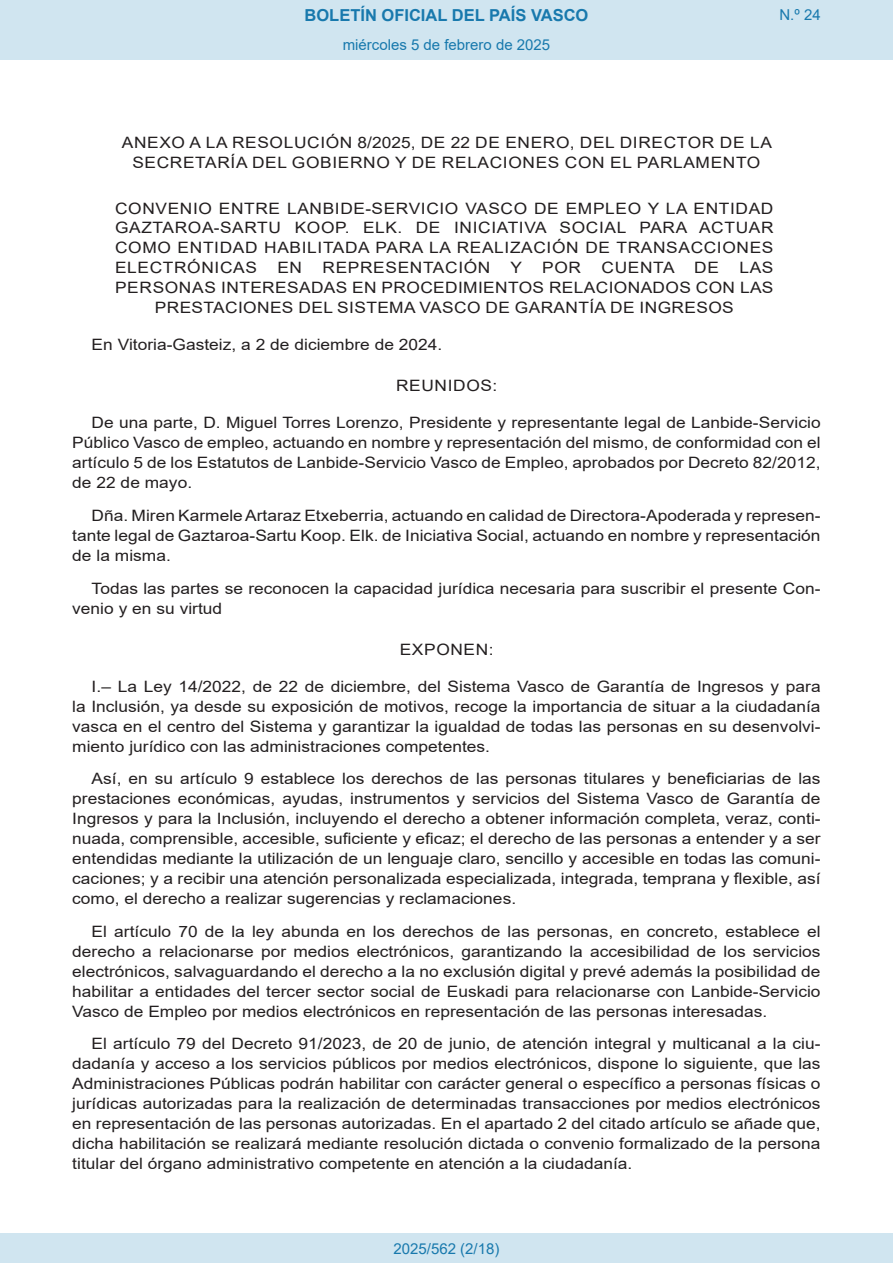
<style>
.page{position:relative;width:893px;height:1263px;background:#fff}
.page>*{position:absolute;margin:0;border:0;box-sizing:border-box;transform-origin:0 0}
.t1{font:700 16.5px "Arial";color:#1879ad}
.BOPVDetalle{font:15.6px/20px "Arial";color:#231f20;text-align:justify;scale:1.11 1}
.BOPVClave{font:15.6px/20px "Arial";letter-spacing:.035em;color:#231f20;text-align:center;scale:1.11 1}
.Paginacion_Centro{font:15px "Arial";color:#1879ad}
</style>
<div class="page">
<div style="left:0;top:0;width:893px;height:60px;background:#d0e5f0"></div>
<div style="left:0;top:1233px;width:893px;height:30px;background:#d0e5f0"></div>
<p class="t1" style="left:305px;top:3px;width:285px">BOLETÍN OFICIAL DEL PAÍS VASCO</p>
<p class="Paginacion_Centro" style="left:343px;top:35px;width:209px">miércoles 5 de febrero de 2025</p>
<p class="Paginacion_Centro" style="left:779px;top:5px;width:43px">N.º 24</p>
<p class="BOPVClave" style="left:122px;top:133px;width:587px">ANEXO A LA RESOLUCIÓN 8/2025, DE 22 DE ENERO, DEL DIRECTOR DE LA<br>SECRETARÍA DEL GOBIERNO Y DE RELACIONES CON EL PARLAMENTO</p>
<p class="BOPVClave" style="left:115px;top:198px;width:595px;text-align:justify">CONVENIO ENTRE LANBIDE-SERVICIO VASCO DE EMPLEO Y LA ENTIDAD GAZTAROA-SARTU KOOP. ELK. DE INICIATIVA SOCIAL PARA ACTUAR COMO ENTIDAD HABILITADA PARA LA REALIZACIÓN DE TRANSACCIONES ELECTRÓNICAS</p>
<p class="BOPVClave" style="left:277px;top:258px;width:24px">EN</p>
<p class="BOPVClave" style="left:323px;top:258px;width:153px">REPRESENTACIÓN</p>
<p class="BOPVClave" style="left:511px;top:258px;width:12px">Y</p>
<p class="BOPVClave" style="left:542px;top:258px;width:36px">POR</p>
<p class="BOPVClave" style="left:602px;top:258px;width:107px">CUENTA DE</p>
<p class="BOPVClave" style="left:739px;top:258px;width:32px">LAS</p>
<p class="BOPVClave" style="left:115px;top:278px;width:595px">PERSONAS INTERESADAS EN PROCEDIMIENTOS RELACIONADOS CON LAS</p>
<p class="BOPVClave" style="left:155px;top:298px;width:523px">PRESTACIONES DEL SISTEMA VASCO DE GARANTÍA DE INGRESOS</p>
<p class="BOPVDetalle" style="left:92px;top:335px;width:318px">En Vitoria-Gasteiz, a 2 de diciembre de 2024.</p>
<p class="BOPVClave" style="left:396px;top:376px;width:93px">REUNIDOS:</p>
<p class="BOPVDetalle" style="left:72px;top:413px;width:676px;text-indent:19px">De una parte, D. Miguel Torres Lorenzo, Presidente y representante legal de Lanbide-Servicio Público Vasco de empleo, actuando en nombre y representación del mismo, de conformidad con el artículo 5 de los Estatutos de Lanbide-Servicio Vasco de Empleo, aprobados por Decreto 82/2012, de 22 de mayo.</p>
<p class="BOPVDetalle" style="left:72px;top:505px;width:676px;text-indent:19px">Dña. Miren Karmele Artaraz Etxeberria, actuando en calidad de Directora-Apoderada y represen&shy;tante legal de Gaztaroa-Sartu Koop. Elk. de Iniciativa Social, actuando en nombre y representación de la misma.</p>
<p class="BOPVDetalle" style="left:72px;top:578px;width:676px;text-indent:19px">Todas las partes se reconocen la capacidad jurídica necesaria para suscribir el presente Con&shy;venio y en su virtud</p>
<p class="BOPVClave" style="left:400px;top:639px;width:86px">EXPONEN:</p>
<p class="BOPVDetalle" style="left:72px;top:676px;width:676px;text-indent:19px">I.– La Ley 14/2022, de 22 de diciembre, del Sistema Vasco de Garantía de Ingresos y para la Inclusión, ya desde su exposición de motivos, recoge la importancia de situar a la ciudadanía vasca en el centro del Sistema y garantizar la igualdad de todas las personas en su desenvolvi&shy;miento jurídico con las administraciones competentes.</p>
<p class="BOPVDetalle" style="left:72px;top:769px;width:676px;text-indent:19px">Así, en su artículo 9 establece los derechos de las personas titulares y beneficiarias de las prestaciones económicas, ayudas, instrumentos y servicios del Sistema Vasco de Garantía de Ingresos y para la Inclusión, incluyendo el derecho a obtener información completa, veraz, conti&shy;nuada, comprensible, accesible, suficiente y eficaz; el derecho de las personas a entender y a ser entendidas mediante la utilización de un lenguaje claro, sencillo y accesible en todas las comuni&shy;caciones; y a recibir una atención personalizada especializada, integrada, temprana y flexible, así como, el derecho a realizar sugerencias y reclamaciones.</p>
<p class="BOPVDetalle" style="left:72px;top:921px;width:676px;text-indent:19px">El artículo 70 de la ley abunda en los derechos de las personas, en concreto, establece el derecho a relacionarse por medios electrónicos, garantizando la accesibilidad de los servicios electrónicos, salvaguardando el derecho a la no exclusión digital y prevé además la posibilidad de habilitar a entidades del tercer sector social de Euskadi para relacionarse con Lanbide-Servicio Vasco de Empleo por medios electrónicos en representación de las personas interesadas.</p>
<p class="BOPVDetalle" style="left:72px;top:1034px;width:676px;text-indent:19px">El artículo 79 del Decreto 91/2023, de 20 de junio, de atención integral y multicanal a la ciu&shy;dadanía y acceso a los servicios públicos por medios electrónicos, dispone lo siguiente, que las Administraciones Públicas podrán habilitar con carácter general o específico a personas físicas o jurídicas autorizadas para la realización de determinadas transacciones por medios electrónicos en representación de las personas autorizadas. En el apartado 2 del citado artículo se añade que, dicha habilitación se realizará mediante resolución dictada o convenio formalizado de la persona titular del órgano administrativo competente en atención a la ciudadanía.</p>
<p class="Paginacion_Centro" style="left:393px;top:1238px;width:107px">2025/562 (2/18)</p>
</div>
